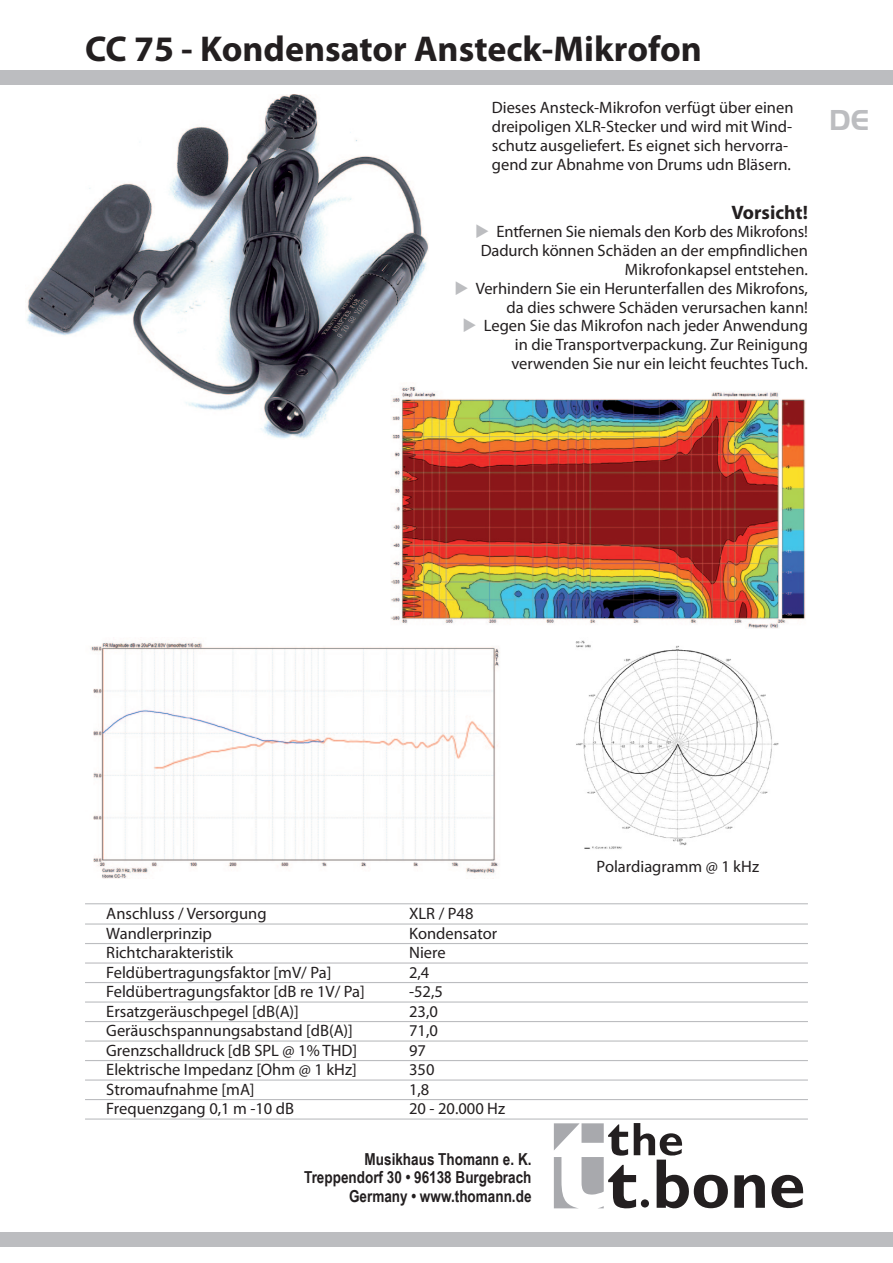
<style>
.page{position:relative;width:893px;height:1263px;background:#fff}
.page>*{position:absolute;margin:0;border:0;box-sizing:border-box;transform-origin:0 0}
.Titel{font:700 36px "Myriad Pro";color:#231f20}
.LK{font:700 30px "Handel Got D";color:#bcbdc0}
.Subhead{font:700 19.5px "Myriad Pro";color:#231f20}
.Tech_Data_underline{font:16.5px "Myriad Pro";color:#231f20}
.Bullet{font:16.5px/18.8px "Myriad Pro";color:#231f20;text-align:right}
.Body_Text{font:16.5px/18.8px "Myriad Pro";color:#231f20}
.Adresse_rear_cover{font:700 16.5px/18.8px "Arial Narrow";color:#231f20;text-align:right}
.Tech_Data_doubleline{font:16.5px "Myriad Pro";color:#231f20}
</style>
<div class="page">
<div style="left:0;top:1232px;width:893px;height:15px;background:#bcbdc0"></div>
<div style="left:0;top:70px;width:893px;height:15px;background:#bcbdc0"></div>
<svg style="left:771px;top:1174px;width:32px;height:35px"></svg>
<svg style="left:734px;top:1175px;width:31px;height:33px"></svg>
<svg style="left:554px;top:1123px;width:174px;height:86px"></svg>
<img style="left:26px;top:95px;width:402px;height:344px">
<img style="left:90px;top:642px;width:410px;height:236px">
<img style="left:383px;top:383px;width:423px;height:246px">
<img style="left:575px;top:640px;width:204px;height:209px">
<hr style="left:85px;top:903px;width:723px;height:1px;background:#bcbdc0">
<hr style="left:85px;top:923px;width:723px;height:1px;background:#bcbdc0">
<hr style="left:85px;top:943px;width:723px;height:1px;background:#bcbdc0">
<hr style="left:85px;top:962px;width:723px;height:1px;background:#bcbdc0">
<hr style="left:85px;top:982px;width:723px;height:1px;background:#bcbdc0">
<hr style="left:85px;top:1001px;width:723px;height:1px;background:#bcbdc0">
<hr style="left:85px;top:1021px;width:723px;height:1px;background:#bcbdc0">
<hr style="left:85px;top:1040px;width:723px;height:1px;background:#bcbdc0">
<hr style="left:85px;top:1060px;width:723px;height:1px;background:#bcbdc0">
<hr style="left:85px;top:1079px;width:723px;height:1px;background:#bcbdc0">
<hr style="left:85px;top:1099px;width:723px;height:1px;background:#bcbdc0">
<hr style="left:85px;top:1118px;width:723px;height:1px;background:#bcbdc0">
<p class="Titel" style="left:85px;top:25px;width:618px">CC 75 - Kondensator Ansteck-Mikrofon</p>
<p class="Body_Text" style="left:492px;top:98px;width:303px">Dieses Ansteck-Mikrofon verfügt über einen dreipoligen XLR-Stecker und wird mit Wind&shy;schutz ausgeliefert. Es eignet sich hervorra&shy;gend zur Abnahme von Drums udn Bläsern.</p>
<p class="Subhead" style="left:731px;top:199px;width:78px">Vorsicht!</p>
<p class="Bullet" style="left:481px;top:222px;width:329px">Entfernen Sie niemals den Korb des Mikrofons!<br>Dadurch können Schäden an der empfindlichen<br>Mikrofonkapsel entstehen.</p>
<p class="Bullet" style="left:476px;top:279px;width:334px">Verhindern Sie ein Herunterfallen des Mikrofons, da dies schwere Schäden verursachen kann!</p>
<p class="Bullet" style="left:511px;top:316px;width:298px;text-align:justify;text-indent:-27px">Legen Sie das Mikrofon nach jeder Anwendung in die Transportverpackung. Zur Reinigung verwenden Sie nur ein leicht feuchtes Tuch.</p>
<p class="LK" style="left:829px;top:103px;width:41px">DE</p>
<p class="Tech_Data_doubleline" style="left:106px;top:903px;width:162px">Anschluss / Versorgung</p>
<p class="Tech_Data_doubleline" style="left:409px;top:903px;width:66px">XLR / P48</p>
<p class="Tech_Data_underline" style="left:106px;top:923px;width:107px">Wandlerprinzip</p>
<p class="Tech_Data_underline" style="left:409px;top:923px;width:90px">Kondensator</p>
<p class="Tech_Data_underline" style="left:106px;top:942px;width:128px">Richtcharakteristik</p>
<p class="Tech_Data_underline" style="left:409px;top:942px;width:38px">Niere</p>
<p class="Tech_Data_underline" style="left:106px;top:962px;width:227px">Feldübertragungsfaktor [mV/ Pa]</p>
<p class="Tech_Data_underline" style="left:409px;top:962px;width:22px">2,4</p>
<p class="Tech_Data_underline" style="left:106px;top:981px;width:260px">Feldübertragungsfaktor [dB re 1V/ Pa]</p>
<p class="Tech_Data_underline" style="left:409px;top:981px;width:35px">-52,5</p>
<p class="Tech_Data_underline" style="left:106px;top:1001px;width:194px">Ersatzgeräuschpegel [dB(A)]</p>
<p class="Tech_Data_underline" style="left:409px;top:1001px;width:30px">23,0</p>
<p class="Tech_Data_underline" style="left:106px;top:1020px;width:248px">Geräuschspannungsabstand [dB(A)]</p>
<p class="Tech_Data_underline" style="left:409px;top:1020px;width:30px">71,0</p>
<p class="Tech_Data_underline" style="left:106px;top:1040px;width:252px">Grenzschalldruck [dB SPL @ 1% THD]</p>
<p class="Tech_Data_underline" style="left:409px;top:1040px;width:18px">97</p>
<p class="Tech_Data_underline" style="left:106px;top:1059px;width:252px">Elektrische Impedanz [Ohm @ 1 kHz]</p>
<p class="Tech_Data_underline" style="left:409px;top:1059px;width:27px">350</p>
<p class="Tech_Data_underline" style="left:106px;top:1079px;width:150px">Stromaufnahme [mA]</p>
<p class="Tech_Data_underline" style="left:409px;top:1079px;width:22px">1,8</p>
<p class="Tech_Data_underline" style="left:106px;top:1098px;width:189px">Frequenzgang 0,1 m -10 dB</p>
<p class="Tech_Data_underline" style="left:409px;top:1098px;width:98px">20 - 20.000 Hz</p>
<p class="Adresse_rear_cover" style="left:304px;top:1149px;width:229px">Musikhaus Thomann e. K.<br>Treppendorf 30 • 96138 Burgebrach<br>Germany • www.thomann.de</p>
<p class="Body_Text" style="left:597px;top:857px;width:164px">Polardiagramm @ 1 kHz</p>
</div>
